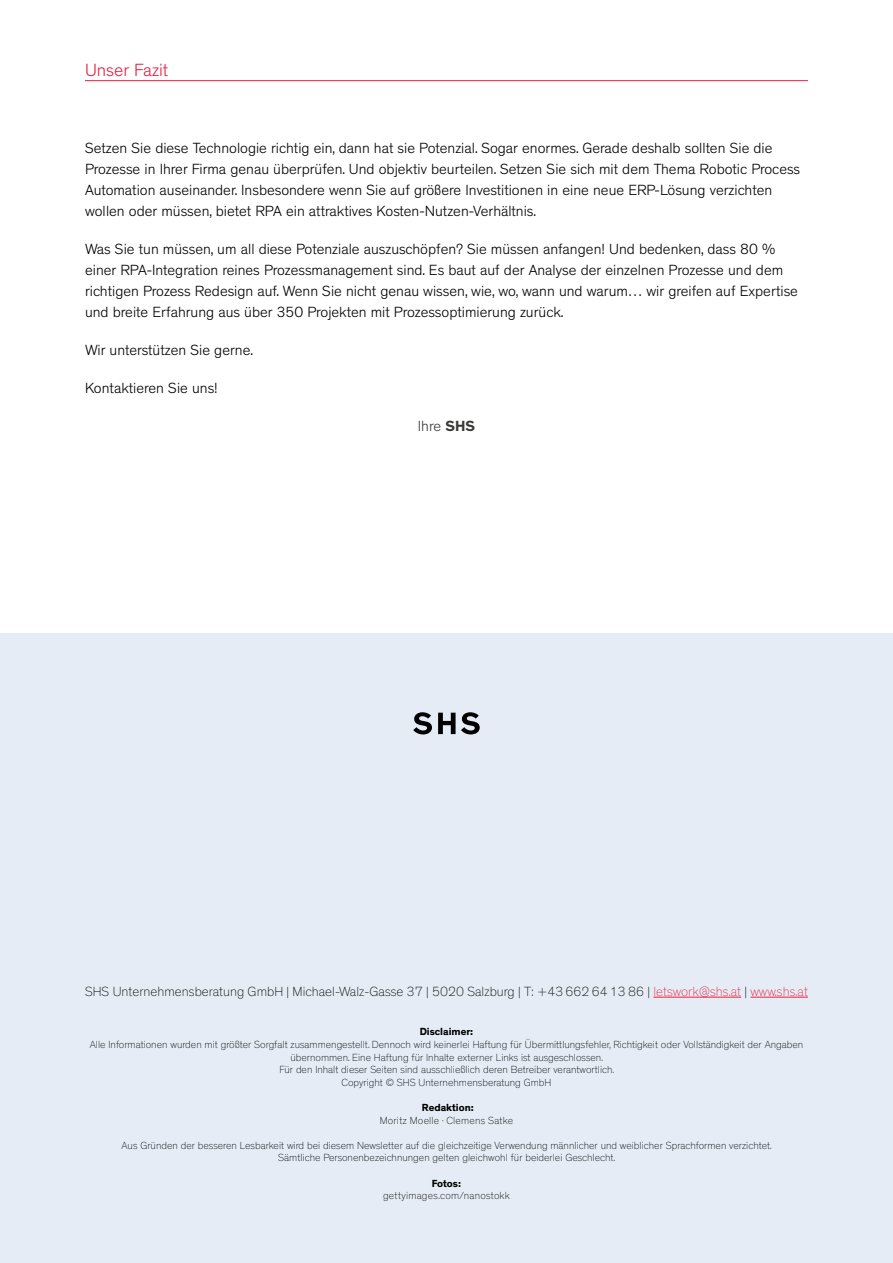
<style>
.page{position:relative;width:893px;height:1263px;background:#fff}
.page>*{position:absolute;margin:0;border:0;box-sizing:border-box;transform-origin:0 0}
.Paragraf{font:300 18px "Theinhardt";color:#e62143}
.Paragraf-2{font:300 15px/21px "Theinhardt";color:#000}
.Paragraf-3{font:300 15px "Theinhardt";color:#3a3a39}
.Paragraf-4{font:100 13.5px "Theinhardt";color:#000}
.Paragraf-5{font:100 10.5px/12.6px "Theinhardt";color:#000;text-align:center}
.Paragraf-6{font:100 10.5px "Theinhardt";letter-spacing:.02em;color:#000}
.Paragraf-7{font:700 10.5px "Theinhardt";color:#000}
.s1{font-weight:700}
.s2{color:#e62143}
</style>
<div class="page">
<hr style="left:85px;top:80px;width:723px;height:1px;background:#e62143">
<div style="left:0;top:634px;width:893px;height:629px;background:#e5ecf5"></div>
<hr style="left:653px;top:997px;width:88px;height:1px;background:#e62143">
<hr style="left:750px;top:997px;width:58px;height:1px;background:#e62143">
<svg style="left:413px;top:712px;width:19px;height:22px"></svg>
<svg style="left:438px;top:712px;width:42px;height:22px"></svg>
<p class="Paragraf" style="left:85px;top:59px;width:85px">Unser Fazit</p>
<p class="Paragraf-2" style="left:85px;top:138px;width:717px">Setzen Sie diese Technologie richtig ein, dann hat sie Potenzial. Sogar enormes. Gerade deshalb sollten Sie die Prozesse in Ihrer Firma genau überprüfen. Und objektiv beurteilen. Setzen Sie sich mit dem Thema Robotic Process Automation auseinander. Insbesondere wenn Sie auf größere Investitionen in eine neue ERP-Lösung verzichten wollen oder müssen, bietet RPA ein attraktives Kosten-Nutzen-Verhältnis.</p>
<p class="Paragraf-2" style="left:85px;top:239px;width:715px">Was Sie tun müssen, um all diese Potenziale auszuschöpfen? Sie müssen anfangen! Und bedenken, dass 80 % einer RPA-Integration reines Prozessmanagement sind. Es baut auf der Analyse der einzelnen Prozesse und dem richtigen Prozess Redesign auf. Wenn Sie nicht genau wissen, wie, wo, wann und warum… wir greifen auf Expertise und breite Erfahrung aus über 350 Projekten mit Prozessoptimierung zurück.</p>
<p class="Paragraf-2" style="left:85px;top:340px;width:170px">Wir unterstützen Sie gerne.</p>
<p class="Paragraf-2" style="left:85px;top:378px;width:134px">Kontaktieren Sie uns!</p>
<p class="Paragraf-3" style="left:418px;top:417px;width:59px">Ihre <span class="s1">SHS</span></p>
<p class="Paragraf-4" style="left:85px;top:983px;width:724px">SHS Unternehmensberatung GmbH | Michael-Walz-Gasse 37 | 5020 Salzburg | T: +43 662 64 13 86 | <span class="s2">letswork@shs.at</span> | <span class="s2">www.shs.at</span></p>
<p class="Paragraf-7" style="left:420px;top:1025px;width:55px">Disclaimer:</p>
<p class="Paragraf-5" style="left:90px;top:1038px;width:715px">Alle Informationen wurden mit größter Sorgfalt zusammengestellt. Dennoch wird keinerlei Haftung für Übermittlungsfehler, Richtigkeit oder Vollständigkeit der Angaben übernommen. Eine Haftung für Inhalte externer Links ist ausgeschlossen.<br>Für den Inhalt dieser Seiten sind ausschließlich deren Betreiber verantwortlich.</p>
<p class="Paragraf-5" style="left:342px;top:1076px;width:211px">Copyright © SHS Unternehmensberatung GmbH</p>
<p class="Paragraf-7" style="left:422px;top:1101px;width:53px">Redaktion:</p>
<p class="Paragraf-6" style="left:380px;top:1114px;width:135px">Moritz Moelle · Clemens Satke</p>
<p class="Paragraf-5" style="left:122px;top:1139px;width:652px">Aus Gründen der besseren Lesbarkeit wird bei diesem Newsletter auf die gleichzeitige Verwendung männlicher und weiblicher Sprachformen verzichtet.<br>Sämtliche Personenbezeichnungen gelten gleichwohl für beiderlei Geschlecht.</p>
<p class="Paragraf-7" style="left:432px;top:1176px;width:31px">Fotos:</p>
<p class="Paragraf-6" style="left:383px;top:1189px;width:128px">gettyimages.com/nanostokk</p>
</div>
